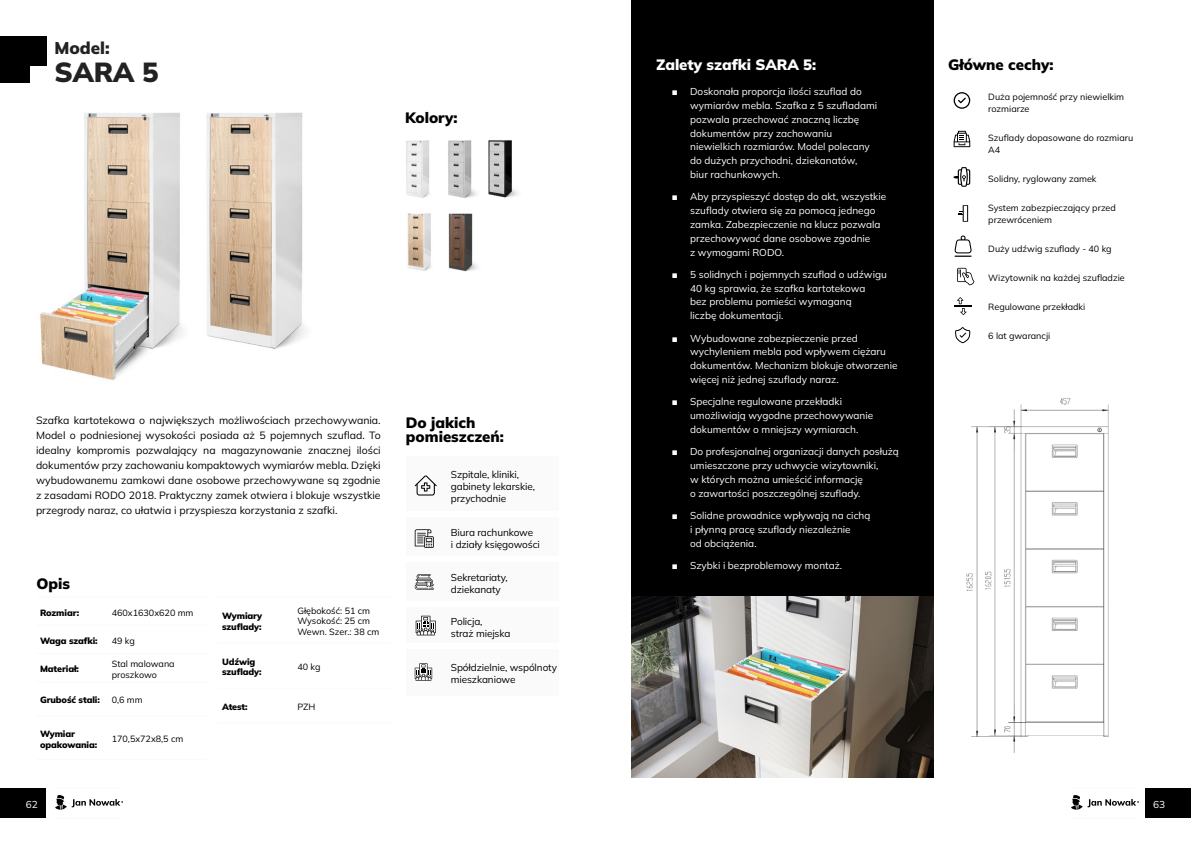
<style>
.page{position:relative;width:1191px;height:842px;background:#fff}
.page>*{position:absolute;margin:0;border:0;box-sizing:border-box;transform-origin:0 0}
.t1{font:900 27.5px "Mulish";color:#222}
.t2{font:900 17px "Mulish";color:#222}
.t3{font:900 15px/14px "Mulish";color:#000}
.t4{font:900 15px "Mulish";color:#fff}
.t5{font:10.5px/15px "Mulish";color:#000;text-align:justify}
.t6{font:10px/13.8px "Mulish";color:#fff}
.t7{font:10px/12px "Mulish";letter-spacing:-.01em;color:#000}
.t8{font:9px/10.8px "Mulish";color:#000}
.t9{font:900 9px/10.8px "Mulish";letter-spacing:-.01em;color:#000}
.s1{font-family:"Arial"}
</style>
<div class="page">
<hr style="left:55px;top:818px;width:65px;height:1px;background:#fafafa">
<hr style="left:1071px;top:818px;width:65px;height:1px;background:#fafafa">
<hr style="left:55px;top:788px;width:65px;height:1px;background:#fafafa">
<hr style="left:1071px;top:788px;width:65px;height:1px;background:#fafafa">
<div style="left:0;top:788px;width:46px;height:30px;background:#000"></div>
<div style="left:1145px;top:788px;width:46px;height:30px;background:#000"></div>
<svg style="left:55px;top:795px;width:68px;height:15px"></svg>
<svg style="left:1071px;top:795px;width:68px;height:15px"></svg>
<div style="left:0;top:36px;width:46px;height:46px;background:#000"></div>
<img style="left:407px;top:213px;width:25px;height:58px">
<img style="left:406px;top:140px;width:24px;height:58px">
<img style="left:448px;top:213px;width:29px;height:59px">
<img style="left:30px;top:66px;width:153px;height:315px">
<img style="left:206px;top:112px;width:100px;height:237px">
<hr style="left:36px;top:597px;width:72px;height:1px;background:#fafafa">
<hr style="left:108px;top:597px;width:98px;height:1px;background:#fafafa">
<hr style="left:36px;top:625px;width:72px;height:1px;background:#fafafa">
<hr style="left:108px;top:625px;width:98px;height:1px;background:#fafafa">
<hr style="left:36px;top:653px;width:72px;height:1px;background:#fafafa">
<hr style="left:108px;top:653px;width:98px;height:1px;background:#fafafa">
<hr style="left:36px;top:682px;width:72px;height:1px;background:#fafafa">
<hr style="left:108px;top:682px;width:98px;height:1px;background:#fafafa">
<hr style="left:36px;top:716px;width:72px;height:1px;background:#fafafa">
<hr style="left:108px;top:716px;width:98px;height:1px;background:#fafafa">
<hr style="left:36px;top:759px;width:72px;height:1px;background:#fafafa">
<hr style="left:108px;top:759px;width:98px;height:1px;background:#fafafa">
<img style="left:966px;top:398px;width:143px;height:355px">
<div style="left:631px;top:0;width:302px;height:597px;background:#000"></div>
<svg style="left:955px;top:327px;width:15px;height:16px"></svg>
<img style="left:631px;top:597px;width:302px;height:181px">
<hr style="left:218px;top:597px;width:75px;height:1px;background:#fafafa">
<hr style="left:293px;top:597px;width:98px;height:1px;background:#fafafa">
<hr style="left:218px;top:643px;width:75px;height:1px;background:#fafafa">
<hr style="left:293px;top:643px;width:98px;height:1px;background:#fafafa">
<hr style="left:218px;top:688px;width:75px;height:1px;background:#fafafa">
<hr style="left:293px;top:688px;width:98px;height:1px;background:#fafafa">
<hr style="left:218px;top:722px;width:75px;height:1px;background:#fafafa">
<hr style="left:293px;top:722px;width:98px;height:1px;background:#fafafa">
<div style="left:406px;top:456px;width:153px;height:55px;background:#fafafa"></div>
<div style="left:406px;top:517px;width:153px;height:39px;background:#fafafa"></div>
<div style="left:406px;top:649px;width:153px;height:46px;background:#fafafa"></div>
<div style="left:406px;top:562px;width:153px;height:39px;background:#fafafa"></div>
<div style="left:406px;top:607px;width:153px;height:36px;background:#fafafa"></div>
<svg style="left:415px;top:475px;width:22px;height:20px"></svg>
<svg style="left:415px;top:529px;width:19px;height:19px"></svg>
<svg style="left:415px;top:574px;width:19px;height:16px"></svg>
<svg style="left:416px;top:616px;width:20px;height:19px"></svg>
<svg style="left:415px;top:663px;width:17px;height:18px"></svg>
<svg style="left:953px;top:92px;width:17px;height:17px"></svg>
<svg style="left:953px;top:131px;width:17px;height:16px"></svg>
<svg style="left:953px;top:167px;width:17px;height:20px"></svg>
<svg style="left:958px;top:205px;width:10px;height:17px"></svg>
<svg style="left:954px;top:235px;width:17px;height:22px"></svg>
<svg style="left:957px;top:268px;width:17px;height:17px"></svg>
<svg style="left:954px;top:297px;width:17px;height:18px"></svg>
<img style="left:448px;top:140px;width:28px;height:58px">
<img style="left:488px;top:140px;width:30px;height:58px">
<h2 class="t2" style="left:54px;top:36px;width:57px">Model:</h2>
<h1 class="t1" style="left:54px;top:53px;width:106px">SARA 5</h1>
<h3 class="t3" style="left:405px;top:110px;width:54px">Kolory:</h3>
<p class="t5" style="left:36px;top:412px;width:346px">Szafka kartotekowa o największych możliwościach przechowywania.<br>Model o podniesionej wysokości posiada aż 5 pojemnych szuflad. To idealny kompromis pozwalający na magazynowanie znacznej ilości dokumentów przy zachowaniu kompaktowych wymiarów mebla. Dzięki wybudowanemu zamkowi dane osobowe przechowywane są zgodnie z zasadami RODO 2018. Praktyczny zamek otwiera i blokuje wszystkie przegrody naraz, co ułatwia i przyspiesza korzystania z szafki.</p>
<h3 class="t3" style="left:37px;top:576px;width:35px">Opis</h3>
<p class="t9" style="left:40px;top:607px;width:41px">Rozmiar:</p>
<p class="t8" style="left:112px;top:607px;width:83px">460x1630x620 mm</p>
<p class="t9" style="left:40px;top:635px;width:59px">Waga szafki:</p>
<p class="t8" style="left:112px;top:635px;width:25px">49 kg</p>
<p class="t9" style="left:40px;top:663px;width:40px">Materiał:</p>
<p class="t8" style="left:112px;top:658px;width:64px">Stal malowana proszkowo</p>
<p class="t9" style="left:40px;top:695px;width:61px">Grubość stali:</p>
<p class="t8" style="left:112px;top:694px;width:33px">0,6 mm</p>
<p class="t9" style="left:40px;top:728px;width:59px">Wymiar opakowania:</p>
<p class="t8" style="left:112px;top:733px;width:73px">170,5x72x8,5 cm</p>
<p class="t9" style="left:222px;top:610px;width:42px">Wymiary szuflady:</p>
<p class="t8" style="left:297px;top:605px;width:83px">Głębokość: 51 cm<br>Wysokość: 25 cm<br>Wewn. Szer.: 38 cm</p>
<p class="t9" style="left:222px;top:656px;width:41px">Udźwig szuflady:</p>
<p class="t8" style="left:297px;top:661px;width:25px">40 kg</p>
<p class="t9" style="left:222px;top:701px;width:27px">Atest:</p>
<p class="t8" style="left:297px;top:701px;width:19px">PZH</p>
<h3 class="t3" style="left:406px;top:415px;width:100px">Do jakich pomieszczeń:</h3>
<p class="t7" style="left:451px;top:468px;width:86px">Szpitale, kliniki, gabinety lekarskie, przychodnie</p>
<p class="t7" style="left:451px;top:526px;width:91px">Biura rachunkowe<br>i działy księgowości</p>
<p class="t7" style="left:451px;top:571px;width:58px">Sekretariaty, dziekanaty</p>
<p class="t7" style="left:451px;top:615px;width:61px">Policja,<br>straż miejska</p>
<p class="t7" style="left:451px;top:661px;width:108px">Spółdzielnie, wspólnoty mieszkaniowe</p>
<h3 class="t4" style="left:656px;top:54px;width:162px">Zalety szafki SARA 5:</h3>
<p class="t6" style="left:690px;top:84px;width:188px;text-indent:-18px"><span class="s1">■</span> Doskonała proporcja ilości szuflad do wymiarów mebla. Szafka z 5 szufladami pozwala przechować znaczną liczbę dokumentów przy zachowaniu niewielkich rozmiarów. Model polecany do dużych przychodni, dziekanatów, biur rachunkowych.</p>
<p class="t6" style="left:690px;top:190px;width:198px;text-indent:-18px"><span class="s1">■</span> Aby przyspieszyć dostęp do akt, wszystkie szuflady otwiera się za pomocą jednego zamka. Zabezpieczenie na klucz pozwala przechowywać dane osobowe zgodnie<br>z wymogami RODO.</p>
<p class="t6" style="left:690px;top:267px;width:198px;text-indent:-18px"><span class="s1">■</span> 5 solidnych i pojemnych szuflad o udźwigu 40 kg sprawia, że szafka kartotekowa<br>bez problemu pomieści wymaganą<br>liczbę dokumentacji.</p>
<p class="t6" style="left:690px;top:331px;width:209px;text-indent:-18px"><span class="s1">■</span> Wybudowane zabezpieczenie przed wychyleniem mebla pod wpływem ciężaru dokumentów. Mechanizm blokuje otworzenie więcej niż jednej szuflady naraz.</p>
<p class="t6" style="left:690px;top:394px;width:185px;text-indent:-18px"><span class="s1">■</span> Specjalne regulowane przekładki umożliwiają wygodne przechowywanie dokumentów o mniejszy wymiarach.</p>
<p class="t6" style="left:690px;top:444px;width:210px;text-indent:-18px"><span class="s1">■</span> Do profesjonalnej organizacji danych posłużą umieszczone przy uchwycie wizytowniki,<br>w których można umieścić informację<br>o zawartości poszczególnej szuflady.</p>
<p class="t6" style="left:690px;top:508px;width:182px;text-indent:-18px"><span class="s1">■</span> Solidne prowadnice wpływają na cichą i płynną pracę szuflady niezależnie<br>od obciążenia.</p>
<p class="t6" style="left:671px;top:558px;width:172px"><span class="s1">■</span> Szybki i bezproblemowy montaż.</p>
<h3 class="t3" style="left:948px;top:57px;width:107px">Główne cechy:</h3>
<p class="t8" style="left:988px;top:90px;width:137px;line-height:12px">Duża pojemność przy niewielkim rozmiarze</p>
<p class="t8" style="left:988px;top:131px;width:146px;line-height:12px">Szuflady dopasowane do rozmiaru<br>A4</p>
<p class="t8" style="left:988px;top:173px;width:110px">Solidny, ryglowany zamek</p>
<p class="t8" style="left:988px;top:201px;width:129px;line-height:12px">System zabezpieczający przed przewróceniem</p>
<p class="t8" style="left:988px;top:243px;width:125px">Duży udźwig szuflady - 40 kg</p>
<p class="t8" style="left:988px;top:272px;width:138px">Wizytownik na każdej szufladzie</p>
<p class="t8" style="left:988px;top:301px;width:99px">Regulowane przekładki</p>
<p class="t8" style="left:988px;top:330px;width:63px">6 lat gwarancji</p>
<p class="t6" style="left:26px;top:797px;width:13px">62</p>
<p class="t6" style="left:1153px;top:797px;width:13px">63</p>
</div>
